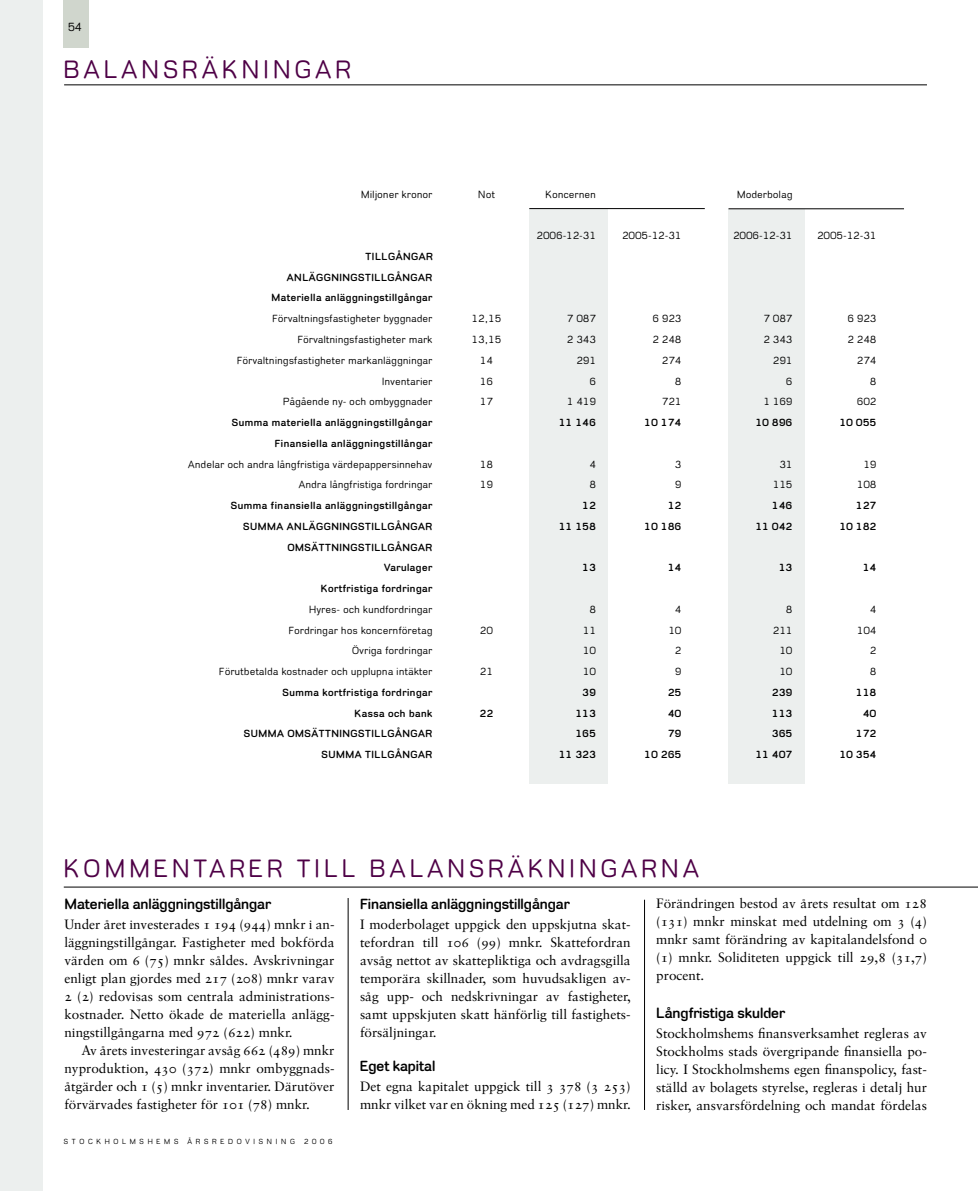
<style>
.page{position:relative;width:978px;height:1191px;background:#fff}
.page>*{position:absolute;margin:0;border:0;box-sizing:border-box;transform-origin:0 0}
.t1{font:25.5px "Stockholm Runt";letter-spacing:.17em;color:#4e0046}
.t2{font:700 15px "Stockholm Runt";color:#000}
.t3{font:13.5px/18px "Sabon Lige";color:#000;text-align:justify}
.t4{font:12px "Stockholm Runt";color:#000}
.t5{font:10.5px "Stockholm Runt";letter-spacing:.05em;color:#000}
.t6{font:700 10.5px/20.7px "Stockholm Runt";letter-spacing:.05em;color:#000;text-align:right}
.t7{font:7.5px "Stockholm Runt";letter-spacing:.5em;color:#000}
</style>
<div class="page">
<div style="left:63px;top:0;width:26px;height:48px;background:#d0d6cd"></div>
<hr style="left:64px;top:84px;width:863px;height:1px;background:#000">
<div style="left:728px;top:209px;width:76px;height:574px;background:#ecefee"></div>
<div style="left:529px;top:209px;width:78px;height:574px;background:#ecefee"></div>
<hr style="left:64px;top:886px;width:914px;height:1px;background:#000">
<hr style="left:529px;top:208px;width:176px;height:1px;background:#000">
<hr style="left:728px;top:208px;width:176px;height:1px;background:#000">
<hr style="left:348px;top:898px;width:1px;height:212px;background:#000">
<hr style="left:644px;top:899px;width:1px;height:211px;background:#000">
<div style="left:0;top:0;width:43px;height:1191px;background:#ecefee"></div>
<p class="t4" style="left:68px;top:20px;width:15px">54</p>
<h1 class="t1" style="left:64px;top:54px;width:289px">BALANSRÄKNINGAR</h1>
<p class="t5" style="left:361px;top:188px;width:73px">Miljoner kronor</p>
<p class="t5" style="left:478px;top:188px;width:18px">Not</p>
<p class="t5" style="left:546px;top:188px;width:52px">Koncernen</p>
<p class="t5" style="left:737px;top:188px;width:57px">Moderbolag</p>
<p class="t5" style="left:537px;top:229px;width:60px">2006-12-31</p>
<p class="t5" style="left:622px;top:229px;width:60px">2005-12-31</p>
<p class="t5" style="left:733px;top:229px;width:60px">2006-12-31</p>
<p class="t5" style="left:817px;top:229px;width:60px">2005-12-31</p>
<p class="t6" style="left:271px;top:246px;width:163px">TILLGÅNGAR<br>ANLÄGGNINGSTILLGÅNGAR<br>Materiella anläggningstillgångar</p>
<p class="t5" style="left:272px;top:312px;width:161px">Förvaltningsfastigheter byggnader</p>
<p class="t5" style="left:472px;top:312px;width:31px">12,15</p>
<p class="t5" style="left:567px;top:312px;width:30px">7 087</p>
<p class="t5" style="left:653px;top:312px;width:30px">6 923</p>
<p class="t5" style="left:764px;top:312px;width:30px">7 087</p>
<p class="t5" style="left:848px;top:312px;width:30px">6 923</p>
<p class="t5" style="left:298px;top:333px;width:136px">Förvaltningsfastigheter mark</p>
<p class="t5" style="left:472px;top:333px;width:31px">13,15</p>
<p class="t5" style="left:567px;top:333px;width:30px">2 343</p>
<p class="t5" style="left:653px;top:333px;width:30px">2 248</p>
<p class="t5" style="left:764px;top:333px;width:30px">2 343</p>
<p class="t5" style="left:848px;top:333px;width:30px">2 248</p>
<p class="t5" style="left:237px;top:354px;width:197px">Förvaltningsfastigheter markanläggningar</p>
<p class="t5" style="left:480px;top:354px;width:14px">14</p>
<p class="t5" style="left:577px;top:354px;width:21px">291</p>
<p class="t5" style="left:662px;top:354px;width:21px">274</p>
<p class="t5" style="left:773px;top:354px;width:21px">291</p>
<p class="t5" style="left:857px;top:354px;width:21px">274</p>
<p class="t5" style="left:382px;top:375px;width:52px">Inventarier</p>
<p class="t5" style="left:480px;top:375px;width:14px">16</p>
<p class="t5" style="left:590px;top:375px;width:8px">6</p>
<p class="t5" style="left:675px;top:375px;width:8px">8</p>
<p class="t5" style="left:786px;top:375px;width:8px">6</p>
<p class="t5" style="left:870px;top:375px;width:8px">8</p>
<p class="t5" style="left:283px;top:395px;width:151px">Pågående ny- och ombyggnader</p>
<p class="t5" style="left:480px;top:395px;width:14px">17</p>
<p class="t5" style="left:567px;top:395px;width:30px">1 419</p>
<p class="t5" style="left:662px;top:395px;width:21px">721</p>
<p class="t5" style="left:764px;top:395px;width:30px">1 169</p>
<p class="t5" style="left:857px;top:395px;width:21px">602</p>
<p class="t6" style="left:232px;top:412px;width:202px">Summa materiella anläggningstillgångar</p>
<p class="t6" style="left:559px;top:412px;width:38px">11 146</p>
<p class="t6" style="left:645px;top:412px;width:38px">10 174</p>
<p class="t6" style="left:756px;top:412px;width:38px">10 896</p>
<p class="t6" style="left:840px;top:412px;width:38px">10 055</p>
<p class="t6" style="left:275px;top:433px;width:159px">Finansiella anläggningstillångar</p>
<p class="t5" style="left:188px;top:458px;width:246px">Andelar och andra långfristiga värdepappersinnehav</p>
<p class="t5" style="left:480px;top:458px;width:14px">18</p>
<p class="t5" style="left:590px;top:458px;width:8px">4</p>
<p class="t5" style="left:675px;top:458px;width:8px">3</p>
<p class="t5" style="left:780px;top:458px;width:14px">31</p>
<p class="t5" style="left:864px;top:458px;width:14px">19</p>
<p class="t5" style="left:299px;top:478px;width:135px">Andra långfristiga fordringar</p>
<p class="t5" style="left:480px;top:478px;width:14px">19</p>
<p class="t5" style="left:590px;top:478px;width:8px">8</p>
<p class="t5" style="left:675px;top:478px;width:8px">9</p>
<p class="t5" style="left:773px;top:478px;width:21px">115</p>
<p class="t5" style="left:857px;top:478px;width:21px">108</p>
<p class="t6" style="left:231px;top:495px;width:203px">Summa finansiella anläggningstillgångar</p>
<p class="t6" style="left:583px;top:495px;width:15px">12</p>
<p class="t6" style="left:668px;top:495px;width:15px">12</p>
<p class="t6" style="left:772px;top:495px;width:21px">146</p>
<p class="t6" style="left:856px;top:495px;width:21px">127</p>
<p class="t6" style="left:243px;top:516px;width:190px">SUMMA ANLÄGGNINGSTILLGÅNGAR</p>
<p class="t6" style="left:559px;top:516px;width:38px">11 158</p>
<p class="t6" style="left:645px;top:516px;width:38px">10 186</p>
<p class="t6" style="left:756px;top:516px;width:38px">11 042</p>
<p class="t6" style="left:840px;top:516px;width:38px">10 182</p>
<p class="t6" style="left:287px;top:536px;width:146px">OMSÄTTNINGSTILLGÅNGAR<br>Varulager</p>
<p class="t6" style="left:583px;top:557px;width:15px">13</p>
<p class="t6" style="left:668px;top:557px;width:15px">14</p>
<p class="t6" style="left:779px;top:557px;width:15px">13</p>
<p class="t6" style="left:863px;top:557px;width:15px">14</p>
<p class="t6" style="left:321px;top:578px;width:113px">Kortfristiga fordringar</p>
<p class="t5" style="left:309px;top:603px;width:124px">Hyres- och kundfordringar</p>
<p class="t5" style="left:590px;top:603px;width:8px">8</p>
<p class="t5" style="left:675px;top:603px;width:8px">4</p>
<p class="t5" style="left:786px;top:603px;width:8px">8</p>
<p class="t5" style="left:870px;top:603px;width:8px">4</p>
<p class="t5" style="left:289px;top:624px;width:145px">Fordringar hos koncernföretag</p>
<p class="t5" style="left:480px;top:624px;width:14px">20</p>
<p class="t5" style="left:583px;top:624px;width:14px">11</p>
<p class="t5" style="left:669px;top:624px;width:14px">10</p>
<p class="t5" style="left:773px;top:624px;width:21px">211</p>
<p class="t5" style="left:857px;top:624px;width:21px">104</p>
<p class="t5" style="left:352px;top:644px;width:82px">Övriga fordringar</p>
<p class="t5" style="left:583px;top:644px;width:14px">10</p>
<p class="t5" style="left:675px;top:644px;width:8px">2</p>
<p class="t5" style="left:780px;top:644px;width:14px">10</p>
<p class="t5" style="left:870px;top:644px;width:8px">2</p>
<p class="t5" style="left:219px;top:665px;width:214px">Förutbetalda kostnader och upplupna intäkter</p>
<p class="t5" style="left:480px;top:665px;width:14px">21</p>
<p class="t5" style="left:583px;top:665px;width:14px">10</p>
<p class="t5" style="left:675px;top:665px;width:8px">9</p>
<p class="t5" style="left:780px;top:665px;width:14px">10</p>
<p class="t5" style="left:870px;top:665px;width:8px">8</p>
<p class="t6" style="left:283px;top:682px;width:151px">Summa kortfristiga fordringar</p>
<p class="t6" style="left:583px;top:682px;width:15px">39</p>
<p class="t6" style="left:668px;top:682px;width:15px">25</p>
<p class="t6" style="left:772px;top:682px;width:21px">239</p>
<p class="t6" style="left:856px;top:682px;width:21px">118</p>
<p class="t6" style="left:355px;top:702px;width:79px">Kassa och bank</p>
<p class="t6" style="left:480px;top:702px;width:15px">22</p>
<p class="t6" style="left:576px;top:702px;width:21px">113</p>
<p class="t6" style="left:668px;top:702px;width:15px">40</p>
<p class="t6" style="left:772px;top:702px;width:21px">113</p>
<p class="t6" style="left:863px;top:702px;width:15px">40</p>
<p class="t6" style="left:244px;top:723px;width:190px">SUMMA OMSÄTTNINGSTILLGÅNGAR</p>
<p class="t6" style="left:576px;top:723px;width:21px">165</p>
<p class="t6" style="left:668px;top:723px;width:15px">79</p>
<p class="t6" style="left:772px;top:723px;width:21px">365</p>
<p class="t6" style="left:856px;top:723px;width:21px">172</p>
<p class="t6" style="left:322px;top:744px;width:112px">SUMMA TILLGÅNGAR</p>
<p class="t6" style="left:559px;top:744px;width:38px">11 323</p>
<p class="t6" style="left:645px;top:744px;width:38px">10 265</p>
<p class="t6" style="left:756px;top:744px;width:38px">11 407</p>
<p class="t6" style="left:840px;top:744px;width:38px">10 354</p>
<h1 class="t1" style="left:64px;top:853px;width:637px">KOMMENTARER TILL BALANSRÄKNINGARNA</h1>
<p class="t2" style="left:360px;top:895px;width:211px">Finansiella anläggningstillgångar</p>
<p class="t3" style="left:360px;top:915px;width:272px">I moderbolaget uppgick den uppskjutna skat&shy;tefordran till 106 (99) mnkr. Skattefordran avsåg nettot av skattepliktiga och avdragsgilla temporära skillnader, som huvudsakligen av&shy;såg upp- och nedskrivningar av fastigheter, samt uppskjuten skatt hänförlig till fastighets&shy;försäljningar.</p>
<p class="t2" style="left:360px;top:1057px;width:77px">Eget kapital</p>
<p class="t3" style="left:360px;top:1077px;width:272px">Det egna kapitalet uppgick till 3 378 (3 253) mnkr vilket var en ökning med 125 (127) mnkr.</p>
<p class="t3" style="left:656px;top:894px;width:272px">Förändringen bestod av årets resultat om 128 (131) mnkr minskat med utdelning om 3 (4) mnkr samt förändring av kapitalandelsfond 0 (1) mnkr. Soliditeten uppgick till 29,8 (31,7) procent.</p>
<p class="t2" style="left:656px;top:1004px;width:130px">Långfristiga skulder</p>
<p class="t3" style="left:656px;top:1024px;width:272px">Stockholmshems ınansverksamhet regleras av Stockholms stads övergripande ınansiella po&shy;licy. I Stockholmshems egen ınanspolicy, fast&shy;ställd av bolagets styrelse, regleras i detalj hur risker, ansvarsfördelning och mandat fördelas</p>
<p class="t2" style="left:64px;top:895px;width:208px">Materiella anläggningstillgångar</p>
<p class="t3" style="left:64px;top:915px;width:272px">Under året investerades 1 194 (944) mnkr i an&shy;läggningstillgångar. Fastigheter med bokförda värden om 6 (75) mnkr såldes. Avskrivningar enligt plan gjordes med 217 (208) mnkr varav 2 (2) redovisas som centrala administrations&shy;kostnader. Netto ökade de materiella anlägg&shy;ningstillgångarna med 972 (622) mnkr.</p>
<p class="t3" style="left:64px;top:1041px;width:272px;text-indent:17px">Av årets investeringar avsåg 662 (489) mnkr nyproduktion, 430 (372) mnkr ombyggnads&shy;åtgärder och 1 (5) mnkr inventarier. Därutöver förvärvades fastigheter för 101 (78) mnkr.</p>
<p class="t7" style="left:64px;top:1136px;width:270px">STOCKHOLMSHEMS ÅRSREDOVISNING 2006</p>
</div>
